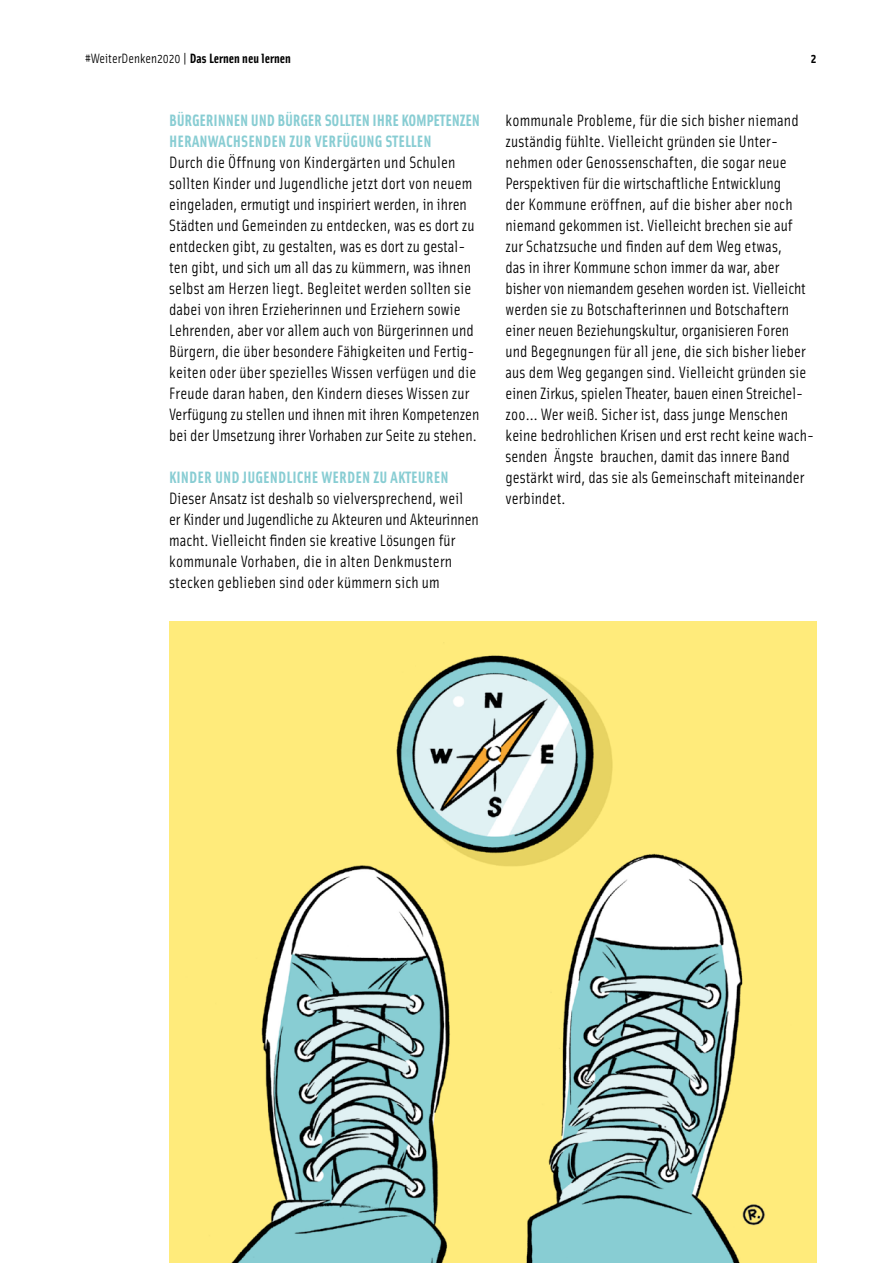
<style>
.page{position:relative;width:893px;height:1263px;background:#fff}
.page>*{position:absolute;margin:0;border:0;box-sizing:border-box;transform-origin:0 0}
.t1{font:16.5px/21px "Solex OT";letter-spacing:.005em;color:#000}
.t2{font:700 16.5px/21px "Solex OT";letter-spacing:.005em;color:#88cdd3}
.t3{font:13.5px "Solex OT";color:#000}
.t4{font:700 13.5px "Solex OT";color:#000}
.s1{font-weight:700}
</style>
<div class="page">
<img style="left:169px;top:622px;width:647px;height:641px">
<p class="t3" style="left:85px;top:50px;width:207px">#WeiterDenken2020 | <span class="s1">Das Lernen neu lernen</span></p>
<p class="t2" style="left:169px;top:109px;width:312px">BÜRGERINNEN UND BÜRGER SOLLTEN IHRE KOMPETENZEN<br>HERANWACHSENDEN ZUR VERFÜGUNG STELLEN</p>
<p class="t1" style="left:169px;top:151px;width:312px">Durch die Öffnung von Kindergärten und Schulen sollten Kinder und Jugendliche jetzt dort von neuem eingeladen, ermutigt und inspiriert werden, in ihren Städten und Gemeinden zu entdecken, was es dort zu entdecken gibt, zu gestalten, was es dort zu gestal&shy;ten gibt, und sich um all das zu kümmern, was ihnen selbst am Herzen liegt. Begleitet werden sollten sie dabei von ihren Erzieherinnen und Erziehern sowie Lehrenden, aber vor allem auch von Bürgerinnen und Bürgern, die über besondere Fähigkeiten und Fertig&shy;keiten oder über spezielles Wissen verfügen und die Freude daran haben, den Kindern dieses Wissen zur Verfügung zu stellen und ihnen mit ihren Kompetenzen bei der Umsetzung ihrer Vorhaben zur Seite zu stehen.</p>
<p class="t2" style="left:169px;top:466px;width:281px">KINDER UND JUGENDLICHE WERDEN ZU AKTEUREN</p>
<p class="t1" style="left:169px;top:487px;width:311px">Dieser Ansatz ist deshalb so vielversprechend, weil<br>er Kinder und Jugendliche zu Akteuren und Akteurinnen macht. Vielleicht finden sie kreative Lösungen für kommunale Vorhaben, die in alten Denkmustern stecken geblieben sind oder kümmern sich um</p>
<p class="t4" style="left:811px;top:50px;width:7px">2</p>
<p class="t1" style="left:506px;top:109px;width:310px">kommunale Probleme, für die sich bisher niemand zuständig fühlte. Vielleicht gründen sie Unter&shy;nehmen oder Genossenschaften, die sogar neue Perspektiven für die wirtschaftliche Entwicklung<br>der Kommune eröffnen, auf die bisher aber noch niemand gekommen ist. Vielleicht brechen sie auf zur Schatzsuche und finden auf dem Weg etwas,<br>das in ihrer Kommune schon immer da war, aber bisher von niemandem gesehen worden ist. Vielleicht werden sie zu Botschafterinnen und Botschaftern einer neuen Beziehungskultur, organisieren Foren und Begegnungen für all jene, die sich bisher lieber aus dem Weg gegangen sind. Vielleicht gründen sie einen Zirkus, spielen Theater, bauen einen Streichel&shy;zoo… Wer weiß. Sicher ist, dass junge Menschen keine bedrohlichen Krisen und erst recht keine wach&shy;senden Ängste brauchen, damit das innere Band gestärkt wird, das sie als Gemeinschaft miteinander verbindet.</p>
</div>
